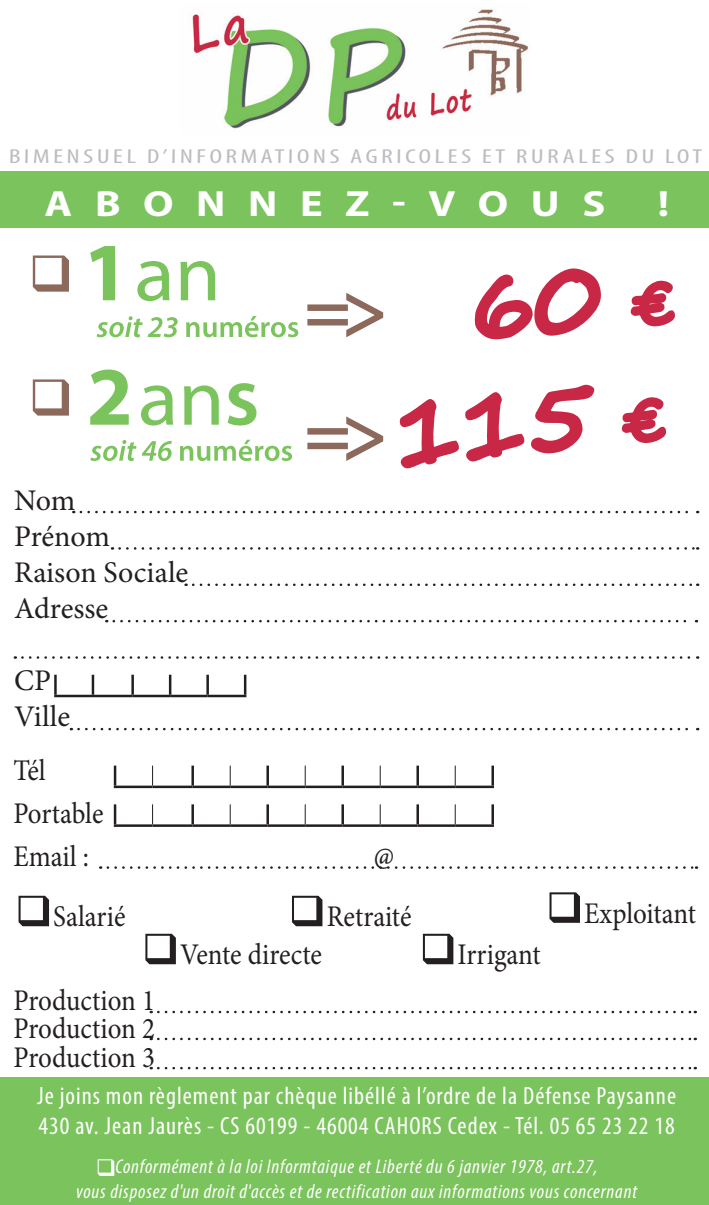
<style>
.page{position:relative;width:709px;height:1205px;background:#fff}
.page>*{position:absolute;margin:0;border:0;box-sizing:border-box;transform-origin:0 0}
.t1{font:90px "Segoe Print";color:#c82846}
.t2{font:700 36.5px "Myriad Pro";letter-spacing:.53em;color:#fff;scale:1.16 1}
.t3{font:30px/28.8px "Minion Pro";color:#231f20;scale:.9 1}
.t4{font:30px "Minion Pro";color:#231f20}
.t5{font:condensed 25px/30px "Myriad Pro";letter-spacing:.04em;color:#fff}
.t6{font:condensed 20.25px "Myriad Pro";color:#bcbdc0;scale:1.4 1}
.t7{font:italic condensed 20px/25px "Myriad Pro";letter-spacing:.04em;color:#fff;text-align:center}
.s1{font-size:55px}
</style>
<div class="page">
<div style="left:0;top:171px;width:709px;height:57px;background:#7bc35c"></div>
<img style="left:192px;top:9px;width:336px;height:120px">
<hr style="left:54px;top:675px;width:3px;height:20px;background:#231f20">
<hr style="left:92px;top:675px;width:2px;height:20px;background:#231f20">
<hr style="left:131px;top:675px;width:3px;height:20px;background:#231f20">
<hr style="left:169px;top:675px;width:2px;height:20px;background:#231f20">
<hr style="left:206px;top:675px;width:3px;height:20px;background:#231f20">
<hr style="left:244px;top:675px;width:2px;height:20px;background:#231f20">
<hr style="left:54px;top:695px;width:39px;height:2px;background:#231f20">
<hr style="left:93px;top:695px;width:40px;height:2px;background:#231f20">
<hr style="left:133px;top:695px;width:37px;height:2px;background:#231f20">
<hr style="left:170px;top:695px;width:38px;height:2px;background:#231f20">
<hr style="left:208px;top:695px;width:38px;height:2px;background:#231f20">
<svg style="left:193px;top:583px;width:505px;height:3px"></svg>
<svg style="left:114px;top:620px;width:583px;height:2px"></svg>
<svg style="left:22px;top:656px;width:676px;height:3px"></svg>
<svg style="left:78px;top:728px;width:620px;height:2px"></svg>
<div style="left:0;top:1078px;width:709px;height:127px;background:#7bc35c"></div>
<hr style="left:114px;top:765px;width:2px;height:20px;background:#231f20">
<hr style="left:191px;top:765px;width:3px;height:20px;background:#231f20">
<hr style="left:266px;top:765px;width:3px;height:20px;background:#231f20">
<hr style="left:341px;top:765px;width:3px;height:20px;background:#231f20">
<hr style="left:416px;top:765px;width:3px;height:20px;background:#231f20">
<hr style="left:491px;top:765px;width:3px;height:20px;background:#231f20">
<hr style="left:114px;top:785px;width:38px;height:3px;background:#231f20">
<hr style="left:152px;top:785px;width:41px;height:3px;background:#231f20">
<hr style="left:193px;top:785px;width:37px;height:3px;background:#231f20">
<hr style="left:230px;top:785px;width:38px;height:3px;background:#231f20">
<hr style="left:268px;top:785px;width:37px;height:3px;background:#231f20">
<hr style="left:305px;top:785px;width:38px;height:3px;background:#231f20">
<hr style="left:343px;top:785px;width:37px;height:3px;background:#231f20">
<hr style="left:380px;top:785px;width:38px;height:3px;background:#231f20">
<hr style="left:418px;top:785px;width:37px;height:3px;background:#231f20">
<hr style="left:455px;top:785px;width:39px;height:3px;background:#231f20">
<svg style="left:152px;top:765px;width:1px;height:20px"></svg>
<svg style="left:230px;top:765px;width:1px;height:20px"></svg>
<svg style="left:305px;top:765px;width:1px;height:20px"></svg>
<svg style="left:380px;top:765px;width:1px;height:20px"></svg>
<svg style="left:455px;top:765px;width:1px;height:20px"></svg>
<hr style="left:114px;top:804px;width:2px;height:20px;background:#231f20">
<hr style="left:191px;top:804px;width:3px;height:20px;background:#231f20">
<hr style="left:266px;top:804px;width:3px;height:20px;background:#231f20">
<hr style="left:341px;top:804px;width:3px;height:20px;background:#231f20">
<hr style="left:416px;top:804px;width:3px;height:20px;background:#231f20">
<hr style="left:491px;top:804px;width:3px;height:20px;background:#231f20">
<hr style="left:114px;top:824px;width:38px;height:3px;background:#231f20">
<hr style="left:152px;top:824px;width:41px;height:3px;background:#231f20">
<hr style="left:193px;top:824px;width:37px;height:3px;background:#231f20">
<hr style="left:230px;top:824px;width:38px;height:3px;background:#231f20">
<hr style="left:268px;top:824px;width:37px;height:3px;background:#231f20">
<hr style="left:305px;top:824px;width:38px;height:3px;background:#231f20">
<hr style="left:343px;top:824px;width:37px;height:3px;background:#231f20">
<hr style="left:380px;top:824px;width:38px;height:3px;background:#231f20">
<hr style="left:418px;top:824px;width:37px;height:3px;background:#231f20">
<hr style="left:455px;top:824px;width:39px;height:3px;background:#231f20">
<svg style="left:152px;top:804px;width:1px;height:20px"></svg>
<svg style="left:230px;top:804px;width:1px;height:20px"></svg>
<svg style="left:305px;top:804px;width:1px;height:20px"></svg>
<svg style="left:380px;top:804px;width:1px;height:20px"></svg>
<svg style="left:455px;top:804px;width:1px;height:20px"></svg>
<svg style="left:108px;top:866px;width:589px;height:3px"></svg>
<svg style="left:158px;top:1011px;width:537px;height:2px"></svg>
<svg style="left:158px;top:1067px;width:537px;height:2px"></svg>
<svg style="left:158px;top:1037px;width:537px;height:3px"></svg>
<svg style="left:19px;top:896px;width:30px;height:30px"></svg>
<svg style="left:145px;top:934px;width:31px;height:30px"></svg>
<svg style="left:423px;top:934px;width:30px;height:30px"></svg>
<svg style="left:549px;top:892px;width:31px;height:31px"></svg>
<svg style="left:292px;top:896px;width:30px;height:30px"></svg>
<svg style="left:98px;top:1159px;width:16px;height:17px"></svg>
<svg style="left:33px;top:255px;width:36px;height:37px"></svg>
<svg style="left:33px;top:379px;width:36px;height:37px"></svg>
<svg style="left:81px;top:246px;width:617px;height:304px"></svg>
<p class="t6" style="left:9px;top:144px;width:497px">BIMENSUEL D’INFORMATIONS AGRICOLES ET RURALES DU LOT</p>
<p class="t2" style="left:45px;top:179px;width:485px">ABONNEZ-VOUS</p>
<p class="t2" style="left:657px;top:179px;width:11px">!</p>
<p class="t4" style="left:14px;top:480px;width:63px">Nom</p>
<p class="t4" style="left:14px;top:516px;width:97px">Prénom</p>
<p class="t4" style="left:14px;top:552px;width:176px">Raison Sociale</p>
<p class="t4" style="left:14px;top:588px;width:96px">Adresse</p>
<p class="t4" style="left:14px;top:660px;width:38px">CP</p>
<p class="t4" style="left:14px;top:696px;width:57px">Ville</p>
<p class="t1" style="left:386px;top:354px;width:274px;rotate:-6deg">115 <span class="s1">€</span></p>
<p class="t3" style="left:14px;top:756px;width:37px">Tél</p>
<p class="t3" style="left:14px;top:799px;width:101px">Portable</p>
<p class="t3" style="left:14px;top:842px;width:85px">Email :</p>
<p class="t3" style="left:374px;top:842px;width:24px">@</p>
<p class="t3" style="left:53px;top:902px;width:82px">Salarié</p>
<p class="t3" style="left:14px;top:986px;width:159px">Production 1</p>
<p class="t3" style="left:14px;top:1014px;width:159px">Production 2<br>Production 3</p>
<p class="t3" style="left:327px;top:902px;width:96px">Retraité</p>
<p class="t3" style="left:584px;top:899px;width:126px">Exploitant</p>
<p class="t3" style="left:180px;top:940px;width:159px">Vente directe</p>
<p class="t3" style="left:457px;top:940px;width:94px">Irrigant</p>
<p class="t5" style="left:37px;top:1080px;width:640px">Je joins mon règlement par chèque libéllé à l’ordre de la Défense Paysanne<br>430 av. Jean Jaurès - CS 60199 - 46004 CAHORS Cedex - Tél. 05 65 23 22 18</p>
<p class="t7" style="left:76px;top:1153px;width:562px">Conformément à la loi Informtaique et Liberté du 6 janvier 1978, art.27,<br>vous disposez d'un droit d'accès et de rectification aux informations vous concernant</p>
</div>
